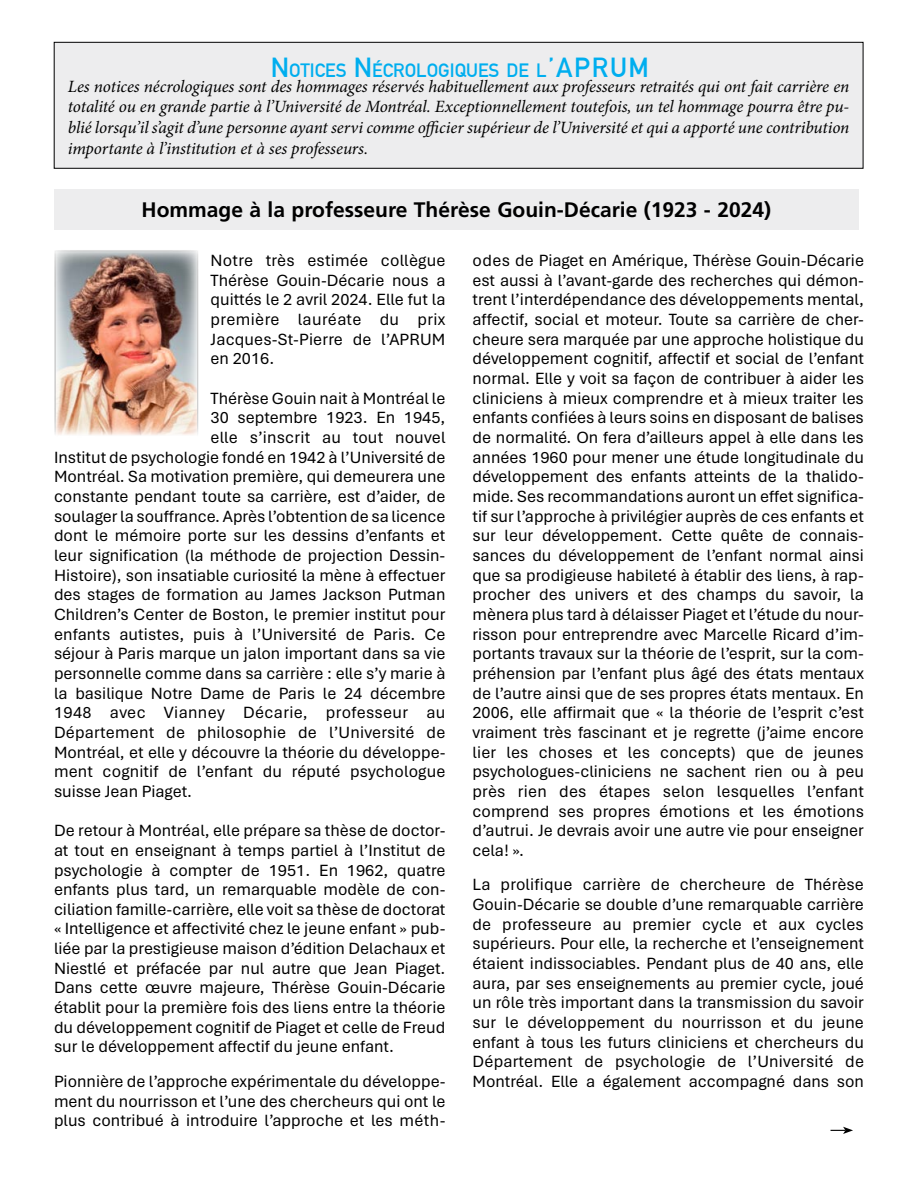
<style>
.page{position:relative;width:918px;height:1188px;background:#fff}
.page>*{position:absolute;margin:0;border:0;box-sizing:border-box;transform-origin:0 0}
.t1{font:700 21px "Frutiger";color:#000}
.t2{font:700 18.9px "DIN Alternate";color:#00aeef}
.t3{font:italic 17.25px/20.7px "Minion Pro";letter-spacing:-.01em;color:#000;text-align:justify}
.t4{font:17.1px/19.6px "Aptos";color:#000;text-align:justify}
.t5{font:17.1px "Aptos";letter-spacing:.025em;color:#000}
.s1{font-size:27px}
</style>
<div class="page">
<div style="left:54px;top:42px;width:809px;height:126px;background:#ededee"></div>
<div style="left:54px;top:42px;width:809px;height:126px;border:1px solid #000"></div>
<div style="left:54px;top:189px;width:805px;height:41px;background:#ededee"></div>
<img style="left:57px;top:253px;width:139px;height:181px">
<svg style="left:831px;top:1127px;width:22px;height:7px"></svg>
<p class="t2" style="left:271px;top:55px;width:380px"><span class="s1">N</span>OTICES <span class="s1">N</span>ÉCROLOGIQUES DE L<span class="s1">’APRU M</span></p>
<p class="t3" style="left:68px;top:76px;width:783px">Les notices nécrologiques sont des hommages réservés habituellement aux professeurs retraités qui ont fait carrière en totalité ou en grande partie à l’Université de Montréal. Exceptionnellement toutefois, un tel hommage pourra être pu&shy;blié lorsqu’il s’agit d’une personne ayant servi comme officier supérieur de l’Université et qui a apporté une contribution importante à l’institution et à ses professeurs.</p>
<p class="t1" style="left:142px;top:198px;width:631px">Hommage à la professeure Thérèse Gouin-Décarie (1923 - 2024)</p>
<p class="t4" style="left:211px;top:250px;width:236px">Notre très estimée collègue Thérèse Gouin-Décarie nous a quittés le 2 avril 2024. Elle fut la première lauréate du prix Jacques-St-Pierre de l’APRUM en 2016.</p>
<p class="t4" style="left:211px;top:387px;width:236px">Thérèse Gouin nait à Montréal le</p>
<p class="t4" style="left:211px;top:407px;width:236px">30 septembre 1923. En 1945,</p>
<p class="t4" style="left:211px;top:427px;width:236px">elle s’inscrit au tout nouvel</p>
<p class="t4" style="left:54px;top:446px;width:393px">Institut de psychologie fondé en 1942 à l’Université de</p>
<p class="t4" style="left:54px;top:466px;width:393px">Montréal. Sa motivation première, qui demeurera une</p>
<p class="t4" style="left:54px;top:486px;width:393px">constante pendant toute sa carrière, est d’aider, de</p>
<p class="t4" style="left:54px;top:505px;width:393px">soulager la souffrance. Après l’obtention de sa licence</p>
<p class="t4" style="left:54px;top:525px;width:393px">dont le mémoire porte sur les dessins d’enfants et</p>
<p class="t4" style="left:54px;top:545px;width:393px">leur signification (la méthode de projection Dessin-</p>
<p class="t4" style="left:54px;top:564px;width:393px">Histoire), son insatiable curiosité la mène à effectuer</p>
<p class="t4" style="left:54px;top:584px;width:393px">des stages de formation au James Jackson Putman</p>
<p class="t4" style="left:54px;top:604px;width:393px">Children’s Center de Boston, le premier institut pour</p>
<p class="t4" style="left:54px;top:623px;width:393px">enfants autistes, puis à l’Université de Paris. Ce</p>
<p class="t4" style="left:54px;top:643px;width:393px">séjour à Paris marque un jalon important dans sa vie</p>
<p class="t4" style="left:54px;top:663px;width:393px">personnelle comme dans sa carrière : elle s’y marie à</p>
<p class="t4" style="left:54px;top:682px;width:393px">la basilique Notre Dame de Paris le 24 décembre</p>
<p class="t5" style="left:54px;top:701px;width:393px">1948 avec Vianney Décarie, professeur au</p>
<p class="t4" style="left:54px;top:722px;width:393px">Département de philosophie de l’Université de</p>
<p class="t4" style="left:54px;top:741px;width:393px">Montréal, et elle y découvre la théorie du développe-</p>
<p class="t4" style="left:54px;top:761px;width:393px">ment cognitif de l’enfant du réputé psychologue</p>
<p class="t4" style="left:54px;top:781px;width:140px">suisse Jean Piaget.</p>
<p class="t4" style="left:54px;top:820px;width:393px">De retour à Montréal, elle prépare sa thèse de doctor&shy;at tout en enseignant à temps partiel à l’Institut de psychologie à compter de 1951. En 1962, quatre enfants plus tard, un remarquable modèle de con&shy;ciliation famille-carrière, elle voit sa thèse de doctorat « Intelligence et affectivité chez le jeune enfant » pub&shy;liée par la prestigieuse maison d’édition Delachaux et Niestlé et préfacée par nul autre que Jean Piaget.<br>Dans cette œuvre majeure, Thérèse Gouin-Décarie établit pour la première fois des liens entre la théorie du développement cognitif de Piaget et celle de Freud sur le développement affectif du jeune enfant.</p>
<p class="t4" style="left:54px;top:1071px;width:393px">Pionnière de l’approche expérimentale du développe&shy;ment du nourrisson et l’une des chercheurs qui ont le plus contribué à introduire l’approche et les méth-</p>
<p class="t4" style="left:472px;top:250px;width:393px">odes de Piaget en Amérique, Thérèse Gouin-Décarie est aussi à l’avant-garde des recherches qui démon&shy;trent l’interdépendance des développements mental, affectif, social et moteur. Toute sa carrière de cher&shy;cheure sera marquée par une approche holistique du développement cognitif, affectif et social de l’enfant normal. Elle y voit sa façon de contribuer à aider les cliniciens à mieux comprendre et à mieux traiter les enfants confiées à leurs soins en disposant de balises de normalité. On fera d’ailleurs appel à elle dans les années 1960 pour mener une étude longitudinale du développement des enfants atteints de la thalido&shy;mide. Ses recommandations auront un effet significa&shy;tif sur l’approche à privilégier auprès de ces enfants et sur leur développement. Cette quête de connais&shy;sances du développement de l’enfant normal ainsi que sa prodigieuse habileté à établir des liens, à rap&shy;procher des univers et des champs du savoir, la mènera plus tard à délaisser Piaget et l’étude du nour&shy;risson pour entreprendre avec Marcelle Ricard d’im&shy;portants travaux sur la théorie de l’esprit, sur la com&shy;préhension par l’enfant plus âgé des états mentaux de l’autre ainsi que de ses propres états mentaux. En 2006, elle affirmait que « la théorie de l’esprit c’est vraiment très fascinant et je regrette (j’aime encore lier les choses et les concepts) que de jeunes psychologues-cliniciens ne sachent rien ou à peu près rien des étapes selon lesquelles l’enfant comprend ses propres émotions et les émotions d’autrui. Je devrais avoir une autre vie pour enseigner cela! ».</p>
<p class="t4" style="left:472px;top:874px;width:393px">La prolifique carrière de chercheure de Thérèse Gouin-Décarie se double d’une remarquable carrière de professeure au premier cycle et aux cycles supérieurs. Pour elle, la recherche et l’enseignement étaient indissociables. Pendant plus de 40 ans, elle aura, par ses enseignements au premier cycle, joué un rôle très important dans la transmission du savoir sur le développement du nourrisson et du jeune enfant à tous les futurs cliniciens et chercheurs du Département de psychologie de l’Université de Montréal. Elle a également accompagné dans son</p>
</div>
